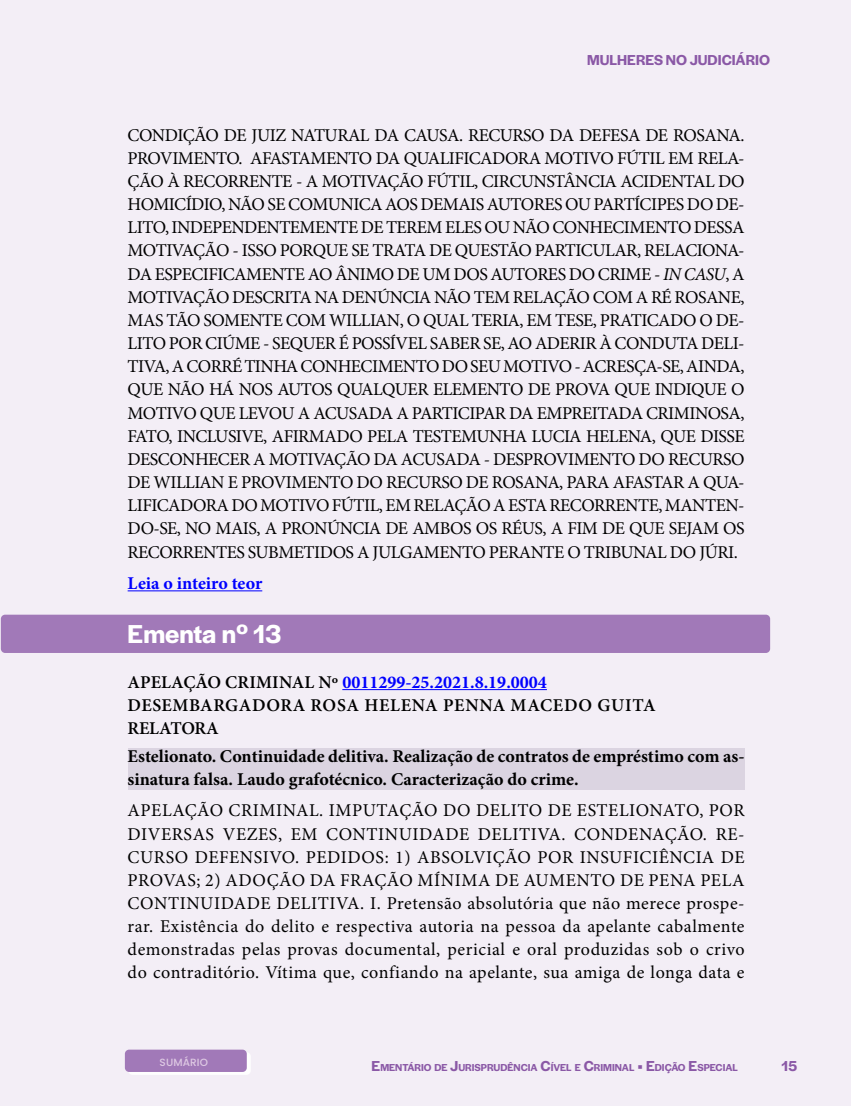
<style>
.page{position:relative;width:851px;height:1106px;background:#fff}
.page>*{position:absolute;margin:0;border:0;box-sizing:border-box;transform-origin:0 0}
.t1{font:600 27px "Halyard Display";color:#fff}
.t2{font:18px/23.1px "Minion Pro";letter-spacing:-.01em;color:#000;text-align:justify}
.t3{font:700 18px/23.1px "Minion Pro";color:#000}
.t4{font:600 18px/23.1px "Minion Pro";letter-spacing:.03em;color:#000}
.t5{font:700 18px "Minion Pro";letter-spacing:-.005em;color:#00f}
.t6{font:600 15px "Halyard Display";color:#8a58a6}
.t7{font:600 15px "Halyard Display";color:#8a58a6}
.t8{font:600 10.5px "Halyard Display";color:#8a58a6}
.t9{font:500 10.5px "Poppins";letter-spacing:.01em;color:#dec9e3}
.s1{font-style:italic}
.s2{font-weight:700;color:#00f}
.s3{font-size:15px}
</style>
<div class="page">
<div style="left:1px;top:0;width:849px;height:1106px;background:#f3eef6"></div>
<div style="left:128px;top:1052px;width:122px;height:22px;background:linear-gradient(to right,#fefefe,#fefefe)"></div>
<div style="left:125px;top:1049px;width:122px;height:22px;background:#a179b8;border-radius:4px"></div>
<div style="left:1px;top:614px;width:769px;height:39px;background:#a179b8;border-radius:4px"></div>
<hr style="left:128px;top:590px;width:134px;height:1px;background:#00f">
<hr style="left:342px;top:689px;width:205px;height:1px;background:#00f">
<div style="left:128px;top:748px;width:616px;height:41px;background:#dbd4e1"></div>
<p class="t6" style="left:587px;top:50px;width:184px">MULHERES NO JUDICIÁRIO</p>
<p class="t2" style="left:128px;top:123px;width:618px">CONDIÇÃO DE JUIZ NATURAL DA CAUSA. RECURSO DA DEFESA DE ROSANA.<br>PROVIMENTO. AFASTAMENTO DA QUALIFICADORA MOTIVO FÚTIL EM RELA-ÇÃO À RECORRENTE - A MOTIVAÇÃO FÚTIL, CIRCUNSTÂNCIA ACIDENTAL DO HOMICÍDIO, NÃO SE COMUNICA AOS DEMAIS AUTORES OU PARTÍCIPES DO DE-LITO, INDEPENDENTEMENTE DE TEREM ELES OU NÃO CONHECIMENTO DESSA MOTIVAÇÃO - ISSO PORQUE SE TRATA DE QUESTÃO PARTICULAR, RELACIONA-DA ESPECIFICAMENTE AO ÂNIMO DE UM DOS AUTORES DO CRIME - <span class="s1">IN CASU</span>, A MOTIVAÇÃO DESCRITA NA DENÚNCIA NÃO TEM RELAÇÃO COM A RÉ ROSANE, MAS TÃO SOMENTE COM WILLIAN, O QUAL TERIA, EM TESE, PRATICADO O DE-LITO POR CIÚME - SEQUER É POSSÍVEL SABER SE, AO ADERIR À CONDUTA DELI-TIVA, A CORRÉ TINHA CONHECIMENTO DO SEU MOTIVO - ACRESÇA-SE, AINDA, QUE NÃO HÁ NOS AUTOS QUALQUER ELEMENTO DE PROVA QUE INDIQUE O MOTIVO QUE LEVOU A ACUSADA A PARTICIPAR DA EMPREITADA CRIMINOSA, FATO, INCLUSIVE, AFIRMADO PELA TESTEMUNHA LUCIA HELENA, QUE DISSE DESCONHECER A MOTIVAÇÃO DA ACUSADA - DESPROVIMENTO DO RECURSO DE WILLIAN E PROVIMENTO DO RECURSO DE ROSANA, PARA AFASTAR A QUA-LIFICADORA DO MOTIVO FÚTIL, EM RELAÇÃO A ESTA RECORRENTE, MANTEN-DO-SE, NO MAIS, A PRONÚNCIA DE AMBOS OS RÉUS, A FIM DE QUE SEJAM OS RECORRENTES SUBMETIDOS A JULGAMENTO PERANTE O TRIBUNAL DO JÚRI.</p>
<p class="t5" style="left:128px;top:571px;width:136px">Leia o inteiro teor</p>
<h1 class="t1" style="left:128px;top:615px;width:155px">Ementa nº 13</h1>
<p class="t4" style="left:128px;top:670px;width:529px">APELAÇÃO CRIMINAL Nº <span class="s2">0011299-25.2021.8.19.0004<br></span>DESEMBARGADORA ROSA HELENA PENNA MACEDO GUITA<br>RELATORA</p>
<p class="t3" style="left:128px;top:744px;width:618px">Estelionato. Continuidade delitiva. Realização de contratos de empréstimo com as&shy;sinatura falsa. Laudo grafotécnico. Caracterização do crime.</p>
<p class="t2" style="left:128px;top:799px;width:618px">APELAÇÃO CRIMINAL. IMPUTAÇÃO DO DELITO DE ESTELIONATO, POR DIVERSAS VEZES, EM CONTINUIDADE DELITIVA. CONDENAÇÃO. RE-CURSO DEFENSIVO. PEDIDOS: 1) ABSOLVIÇÃO POR INSUFICIÊNCIA DE PROVAS; 2) ADOÇÃO DA FRAÇÃO MÍNIMA DE AUMENTO DE PENA PELA CONTINUIDADE DELITIVA. I. Pretensão absolutória que não merece prospe&shy;rar. Existência do delito e respectiva autoria na pessoa da apelante cabalmente demonstradas pelas provas documental, pericial e oral produzidas sob o crivo do contraditório. Vítima que, confiando na apelante, sua amiga de longa data e</p>
<p class="t9" style="left:159px;top:1056px;width:50px">SUMÁRIO</p>
<p class="t8" style="left:371px;top:1060px;width:368px"><span class="s3">E</span>MENTÁRIO DE <span class="s3">J</span>URISPRUDÊNCIA <span class="s3">C</span>ÍVEL E <span class="s3">C</span>RIMINAL <span class="s3">• E</span>DIÇÃO <span class="s3">E</span>SPECIAL</p>
<p class="t7" style="left:781px;top:1055px;width:17px">15</p>
</div>
